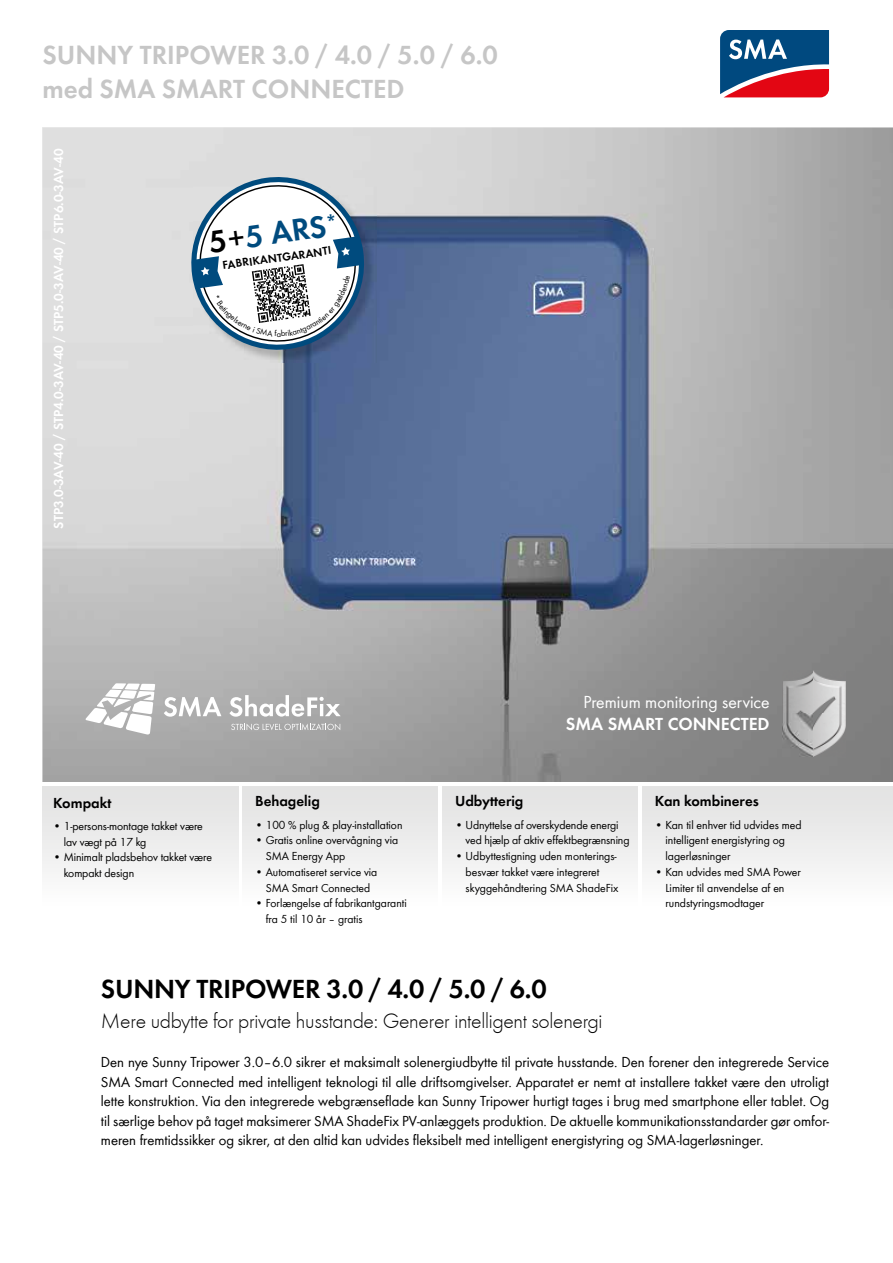
<style>
.page{position:relative;width:893px;height:1263px;background:#fff}
.page>*{position:absolute;margin:0;border:0;box-sizing:border-box;transform-origin:0 0}
.t1{font:600 31.95px "SMA Futura Global";color:#004b7e}
.t2{font:600 27px/34.5px "SMA Futura Global";color:#c6c6c6}
.t3{font:600 27px "SMA Futura Global";letter-spacing:-.01em;color:#000}
.t4{font:300 21.75px "SMA Futura Global";letter-spacing:-.015em;color:#000}
.t5{font:18px "SMA Futura Global";color:#fff}
.t6{font:600 18px "SMA Futura Global";color:#fff}
.t7{font:15px/19.5px "SMA Futura Global";color:#000;text-align:justify}
.t8{font:600 15px "SMA Futura Global";color:#000}
.t9{font:600 13.5px "SMA Futura Global";color:#fff}
.t10{font:12px/15.8px "SMA Futura Global";color:#000}
.t11{font:600 11.7px "SMA Futura Global";color:#000}
.s1{color:#000}
</style>
<div class="page">
<svg style="left:720px;top:30px;width:110px;height:68px"></svg>
<img style="left:43px;top:128px;width:850px;height:654px">
<div style="left:43px;top:787px;width:195px;height:119px;background:linear-gradient(to bottom,#e1e1e1,#fdfdfd)"></div>
<div style="left:242px;top:787px;width:196px;height:119px;background:linear-gradient(to bottom,#e1e1e1,#fdfdfd)"></div>
<div style="left:442px;top:787px;width:196px;height:119px;background:linear-gradient(to bottom,#e1e1e1,#fdfdfd)"></div>
<div style="left:642px;top:787px;width:251px;height:119px;background:linear-gradient(to bottom,#e1e1e1,#fdfdfd)"></div>
<svg style="left:86px;top:683px;width:69px;height:51px"></svg>
<svg style="left:231px;top:723px;width:109px;height:7px"></svg>
<svg style="left:229px;top:695px;width:112px;height:22px"></svg>
<svg style="left:164px;top:697px;width:57px;height:20px"></svg>
<img style="left:782px;top:670px;width:63px;height:86px">
<img style="left:193px;top:179px;width:184px;height:183px">
<svg style="left:186px;top:171px;width:184px;height:185px"></svg>
<h2 class="t2" style="left:43px;top:37px;width:457px">SUNNY TRIPOWER 3.0 / 4.0 / 5.0 / 6.0 med SMA SMART CONNECTED</h2>
<p class="t9" style="left:51px;top:528px;width:381px;rotate:-90deg">STP3.0-3AV-40 / STP4.0-3AV-40 / STP5.0-3AV-40 / STP6.0-3AV-40</p>
<h1 class="t1" style="left:206px;top:223px;width:132px;rotate:-8deg"><span class="s1">5+</span>5 ARS<sup>*</sup></h1>
<p class="t11" style="left:222px;top:258px;width:111px;rotate:-8deg">FABRIKANTGARANTI</p>
<p class="t8" style="left:53px;top:794px;width:60px">Kompakt</p>
<p class="t10" style="left:64px;top:818px;width:141px;text-indent:-11px">• 1-persons-montage takket være lav vægt på 17 kg</p>
<p class="t10" style="left:64px;top:849px;width:150px;text-indent:-11px">• Minimalt pladsbehov takket være kompakt design</p>
<p class="t8" style="left:255px;top:792px;width:66px">Behagelig</p>
<p class="t10" style="left:255px;top:816px;width:149px">• 100 % plug &amp; play-installation</p>
<p class="t10" style="left:266px;top:832px;width:134px;text-indent:-11px">• Gratis online overvågning via<br>SMA Energy App</p>
<p class="t10" style="left:255px;top:864px;width:124px;text-align:center">• Automatiseret service via<br>SMA Smart Connected</p>
<p class="t10" style="left:266px;top:895px;width:143px;text-indent:-11px">• Forlængelse af fabrikantgaranti fra 5 til 10 år – gratis</p>
<p class="t5" style="left:583px;top:692px;width:188px">Premium monitoring service</p>
<p class="t6" style="left:566px;top:713px;width:205px">SMA SMART CONNECTED</p>
<p class="t8" style="left:455px;top:792px;width:70px">Udbytterig</p>
<p class="t10" style="left:466px;top:816px;width:165px;text-indent:-11px">• Udnyttelse af overskydende energi ved hjælp af aktiv effektbegrænsning</p>
<p class="t10" style="left:466px;top:848px;width:154px;text-indent:-11px">• Udbyttestigning uden monterings&shy;besvær takket være integreret skyggehåndtering SMA ShadeFix</p>
<p class="t8" style="left:655px;top:792px;width:106px">Kan kombineres</p>
<p class="t10" style="left:665px;top:816px;width:138px;text-indent:-11px">• Kan til enhver tid udvides med intelligent energistyring og lagerløsninger</p>
<p class="t10" style="left:665px;top:864px;width:137px;text-indent:-11px">• Kan udvides med SMA Power<br>Limiter til anvendelse af en rundstyringsmodtager</p>
<h2 class="t3" style="left:101px;top:973px;width:447px">SUNNY TRIPOWER 3.0 / 4.0 / 5.0 / 6.0</h2>
<h3 class="t4" style="left:101px;top:1008px;width:503px">Mere udbytte for private husstande: Generer intelligent solenergi</h3>
<p class="t7" style="left:101px;top:1052px;width:730px">Den nye Sunny Tripower 3.0–6.0 sikrer et maksimalt solenergiudbytte til private husstande. Den forener den integrerede Service SMA Smart Connected med intelligent teknologi til alle driftsomgivelser. Apparatet er nemt at installere takket være den utroligt lette konstruktion. Via den integrerede webgrænseflade kan Sunny Tripower hurtigt tages i brug med smartphone eller tablet. Og til særlige behov på taget maksimerer SMA ShadeFix PV-anlæggets produktion. De aktuelle kommunikationsstandarder gør omfor&shy;meren fremtidssikker og sikrer, at den altid kan udvides fleksibelt med intelligent energistyring og SMA-lagerløsninger.</p>
</div>
